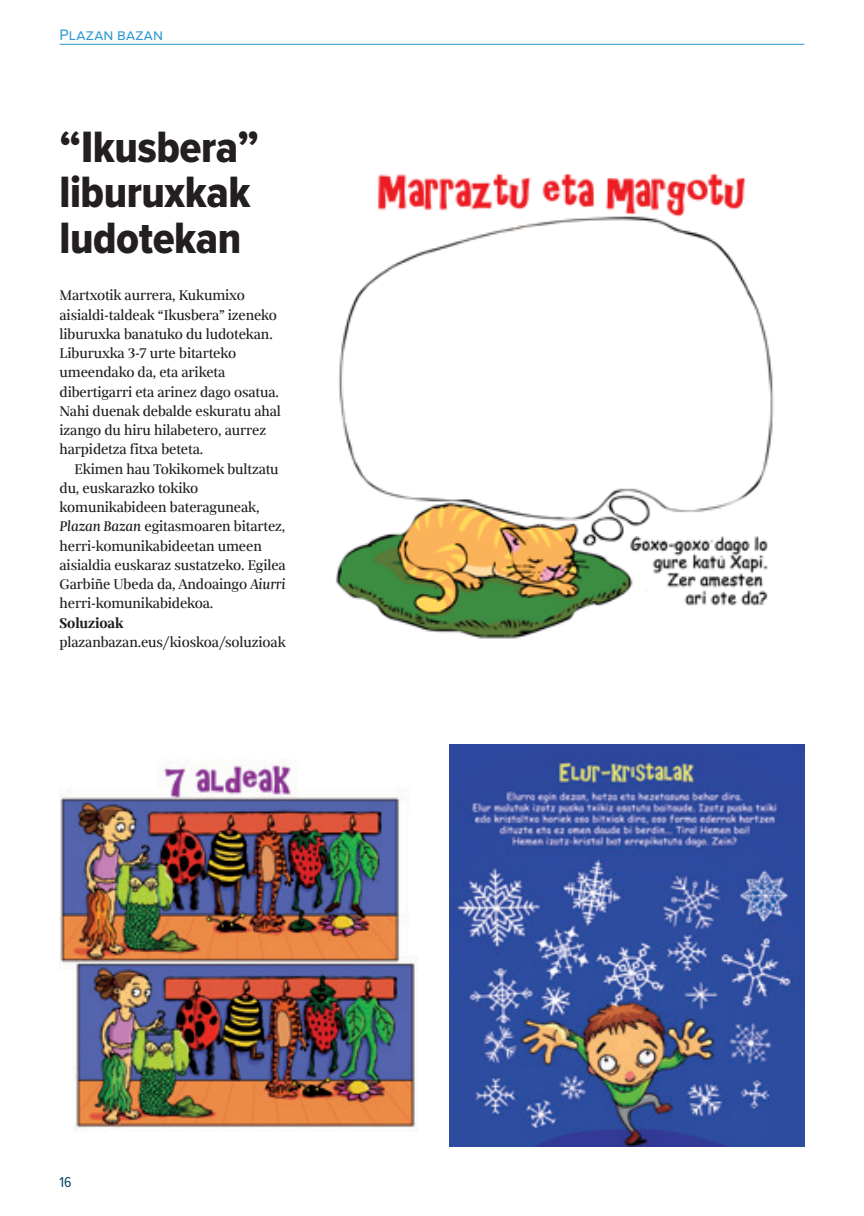
<style>
.page{position:relative;width:864px;height:1216px;background:#fff}
.page>*{position:absolute;margin:0;border:0;box-sizing:border-box;transform-origin:0 0}
.Titulua-30{font:45.5px/45.5px "Proxima Nova Cond Extrabld";letter-spacing:-.01em;color:#231f20}
.Testua-Hasi{font:15.75px/19.2px "Milio";letter-spacing:-.01em;color:#231f20}
.Testua-Koxka{font:15.75px/19.2px "Milio";letter-spacing:-.01em;color:#231f20}
.Saila{font:15.75px "Proxima Nova S";letter-spacing:.025em;color:#2e98d4}
.Testua-Galdera{font:700 15.75px "Milio";letter-spacing:-.01em;color:#231f20}
.t1{font:14.88px "Proxima Nova Cond";color:#014363}
.s1{font-style:italic}
</style>
<div class="page">
<hr style="left:60px;top:44px;width:744px;height:1px;background:#2e98d4">
<img style="left:449px;top:744px;width:355px;height:402px">
<img style="left:60px;top:759px;width:357px;height:372px">
<img style="left:336px;top:173px;width:438px;height:466px">
<p class="Saila" style="left:60px;top:26px;width:105px">Plazan bazan</p>
<p class="Titulua-30" style="left:60px;top:125px;width:201px">“Ikusbera” liburuxkak ludotekan</p>
<p class="Testua-Hasi" style="left:60px;top:286px;width:223px">Martxotik aurrera, Kukumixo aisialdi-taldeak “Ikusbera” izeneko liburuxka banatuko du ludotekan.<br>Liburuxka 3-7 urte bitarteko umeendako da, eta ariketa dibertigarri eta arinez dago osatua.<br>Nahi duenak debalde eskuratu ahal izango du hiru hilabetero, aurrez harpidetza fitxa beteta.</p>
<p class="Testua-Koxka" style="left:60px;top:459px;width:228px;text-indent:15px">Ekimen hau Tokikomek bultzatu du, euskarazko tokiko komunikabideen bateraguneak,<br><span class="s1">Plazan Bazan</span> egitasmoaren bitartez, herri-komunikabideetan umeen aisialdia euskaraz sustatzeko. Egilea<br>Garbiñe Ubeda da, Andoaingo <span class="s1">Aiurri </span>herri-komunikabidekoa.</p>
<p class="Testua-Galdera" style="left:60px;top:612px;width:65px">Soluzioak</p>
<p class="Testua-Hasi" style="left:60px;top:632px;width:227px">plazanbazan.eus/kioskoa/soluzioak</p>
<p class="t1" style="left:60px;top:1173px;width:14px">16</p>
</div>
